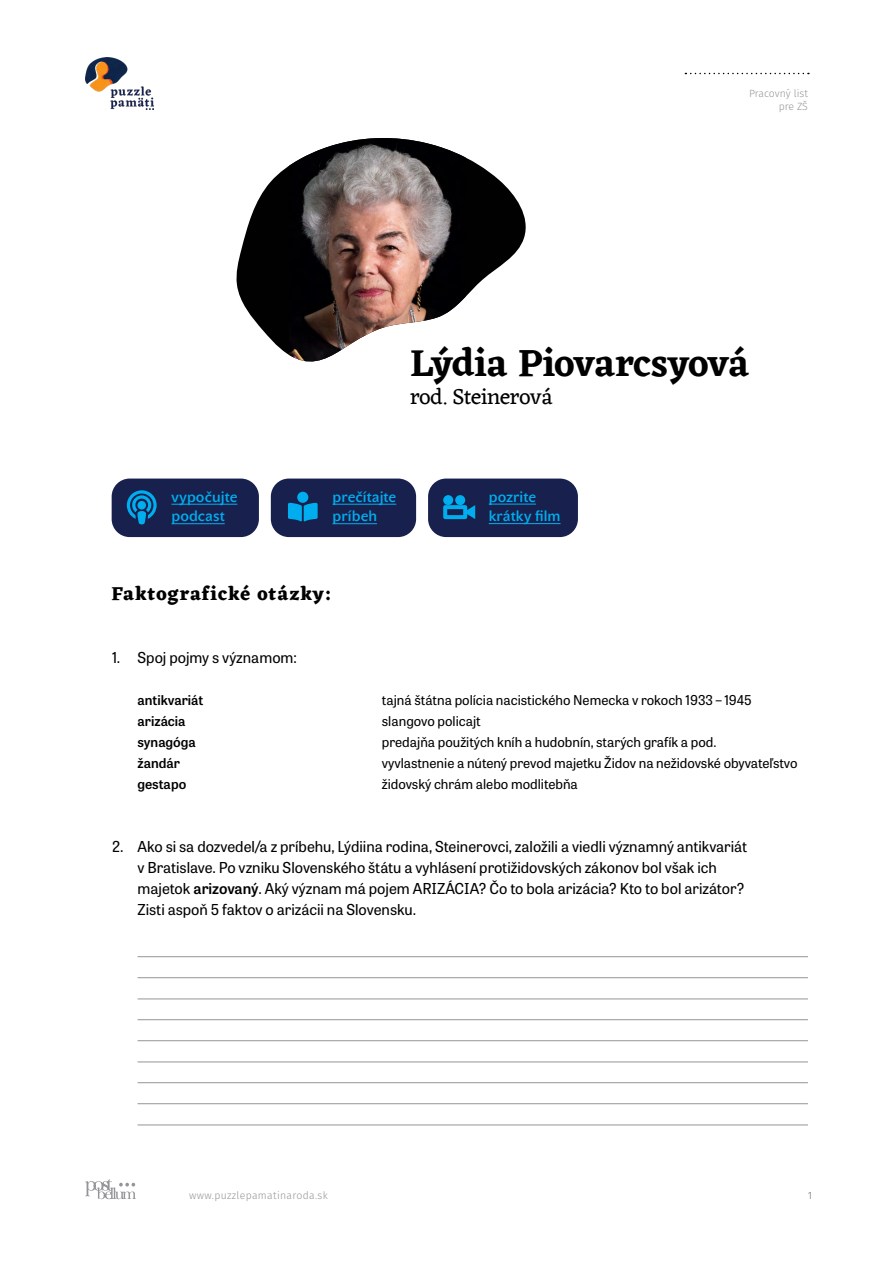
<style>
.page{position:relative;width:893px;height:1263px;background:#fff}
.page>*{position:absolute;margin:0;border:0;box-sizing:border-box;transform-origin:0 0}
.t1{font:600 39px "Eczar";letter-spacing:-.015em;color:#000}
.t2{font:22.5px "Eczar";letter-spacing:-.01em;color:#000}
.t3{font:700 19.5px "Eczar";letter-spacing:.05em;color:#000}
.t4{font:15px/21px "Tablet Gothic";color:#000}
.t5{font:700 15px/19.5px "John Sans Lite Pro";letter-spacing:.01em;color:#00aeef}
.t6{font:13.5px/21px "Tablet Gothic";color:#000}
.t7{font:600 13.5px/21px "Tablet Gothic";color:#000}
.t8{font:300 10.5px "Fira Sans";letter-spacing:.03em;color:#939598}
.t9{font:300 10.5px/13.5px "Fira Sans";color:#939598;text-align:right}
.t10{font:300 10.5px "Fira Sans";color:#6d6e71}
.s1{font-weight:600}
</style>
<div class="page">
<svg style="left:85px;top:1179px;width:51px;height:20px"></svg>
<svg style="left:236px;top:157px;width:290px;height:198px;fill:#010101"></svg>
<img style="left:289px;top:138px;width:177px;height:224px">
<img style="left:85px;top:57px;width:68px;height:53px">
<svg style="left:685px;top:73px;width:124px;height:1px"></svg>
<hr style="left:138px;top:956px;width:670px;height:1px;background:#939598">
<hr style="left:138px;top:977px;width:670px;height:1px;background:#939598">
<hr style="left:138px;top:999px;width:670px;height:1px;background:#939598">
<hr style="left:138px;top:1019px;width:670px;height:1px;background:#939598">
<hr style="left:138px;top:1040px;width:670px;height:1px;background:#939598">
<hr style="left:138px;top:1062px;width:670px;height:1px;background:#939598">
<hr style="left:138px;top:1082px;width:670px;height:1px;background:#939598">
<hr style="left:138px;top:1103px;width:670px;height:1px;background:#939598">
<hr style="left:138px;top:1125px;width:670px;height:1px;background:#939598">
<div style="left:112px;top:479px;width:147px;height:58px;background:#18214e;border-radius:18px"></div>
<hr style="left:171px;top:504px;width:66px;height:1px;background:#00aeef">
<hr style="left:171px;top:523px;width:54px;height:1px;background:#00aeef">
<svg style="left:127px;top:490px;width:30px;height:34px"></svg>
<div style="left:271px;top:479px;width:145px;height:58px;background:#18214e;border-radius:18px"></div>
<hr style="left:333px;top:504px;width:63px;height:1px;background:#00aeef">
<hr style="left:333px;top:523px;width:44px;height:1px;background:#00aeef">
<svg style="left:288px;top:492px;width:30px;height:29px"></svg>
<div style="left:428px;top:479px;width:150px;height:58px;background:#18214e;border-radius:18px"></div>
<hr style="left:489px;top:504px;width:47px;height:1px;background:#00aeef">
<hr style="left:489px;top:523px;width:72px;height:1px;background:#00aeef">
<svg style="left:443px;top:495px;width:32px;height:24px"></svg>
<p class="t9" style="left:749px;top:86px;width:60px">Pracovný list pre ZŠ</p>
<h1 class="t1" style="left:410px;top:339px;width:341px">Lýdia Piovarcsyová</h1>
<h2 class="t2" style="left:410px;top:381px;width:144px">rod. Steinerová</h2>
<p class="t5" style="left:171px;top:487px;width:67px">vypočujte podcast</p>
<p class="t5" style="left:333px;top:487px;width:65px">prečítajte príbeh</p>
<p class="t5" style="left:489px;top:487px;width:73px">pozrite krátky film</p>
<h3 class="t3" style="left:112px;top:582px;width:222px">Faktografické otázky:</h3>
<p class="t4" style="left:112px;top:646px;width:186px">1. Spoj pojmy s významom:</p>
<p class="t7" style="left:138px;top:689px;width:67px">antikvariát arizácia synagóga žandár gestapo</p>
<p class="t6" style="left:382px;top:689px;width:417px">tajná štátna polícia nacistického Nemecka v rokoch 1933 – 1945 slangovo policajt<br>predajňa použitých kníh a hudobnín, starých grafík a pod.<br>vyvlastnenie a nútený prevod majetku Židov na nežidovské obyvateľstvo židovský chrám alebo modlitebňa</p>
<p class="t4" style="left:138px;top:835px;width:611px;text-indent:-26px">2. Ako si sa dozvedel/a z príbehu, Lýdiina rodina, Steinerovci, založili a viedli významný antikvariát v Bratislave. Po vzniku Slovenského štátu a vyhlásení protižidovských zákonov bol však ich majetok <span class="s1">arizovaný</span>. Aký význam má pojem ARIZÁCIA? Čo to bola arizácia? Kto to bol arizátor?<br>Zisti aspoň 5 faktov o arizácii na Slovensku.</p>
<p class="t8" style="left:189px;top:1188px;width:140px">www.puzzlepamatinaroda.sk</p>
<p class="t10" style="left:808px;top:1188px;width:6px">1</p>
</div>
